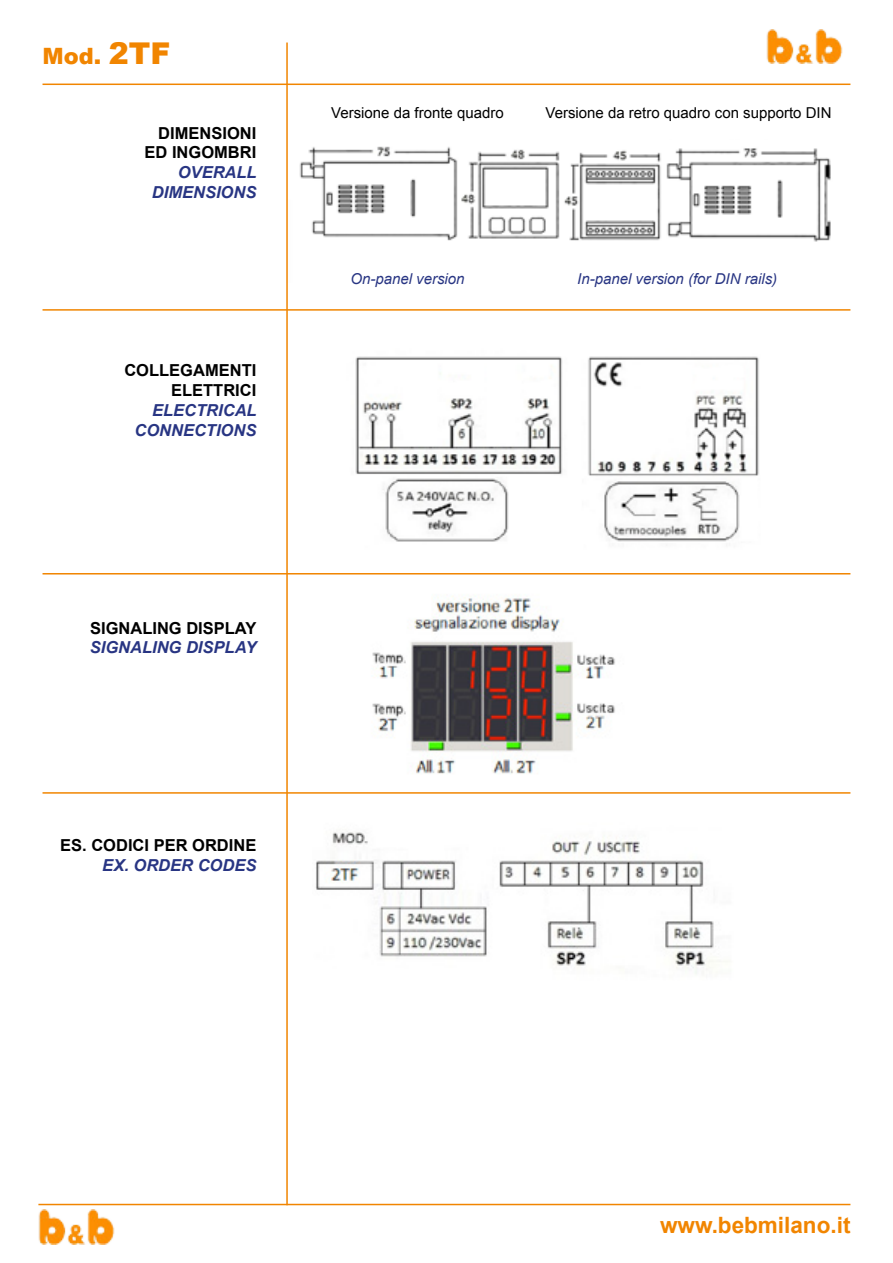
<style>
.page{position:relative;width:893px;height:1263px;background:#fff}
.page>*{position:absolute;margin:0;border:0;box-sizing:border-box;transform-origin:0 0}
.t1{font:700 22.5px "Arial";color:#f18500}
.t2{font:900 22.5px "Arial";color:#f18500}
.t3{font:700 16.5px/19.8px "Arial";color:#000;text-align:right}
.t4{font:italic 700 16.5px/19.8px "Arial";color:#283583;text-align:right}
.t5{font:15px "Arial";color:#000}
.t6{font:italic 15px "Arial";color:#283583}
.s1{font-size:30px}
</style>
<div class="page">
<img style="left:299px;top:146px;width:532px;height:96px">
<hr style="left:43px;top:84px;width:807px;height:1px;background:#f18500">
<img style="left:766px;top:29px;width:77px;height:35px">
<hr style="left:38px;top:1204px;width:812px;height:1px;background:#f18500">
<hr style="left:43px;top:309px;width:807px;height:2px;background:#f18500">
<hr style="left:43px;top:573px;width:807px;height:1px;background:#f18500">
<img style="left:38px;top:1210px;width:77px;height:34px">
<hr style="left:286px;top:43px;width:2px;height:1162px;background:#f18500">
<hr style="left:43px;top:792px;width:807px;height:2px;background:#f18500">
<img style="left:355px;top:356px;width:404px;height:186px">
<img style="left:372px;top:596px;width:243px;height:178px">
<img style="left:316px;top:831px;width:412px;height:143px">
<h1 class="t2" style="left:43px;top:40px;width:129px">Mod. <span class="s1">2TF</span></h1>
<p class="t3" style="left:145px;top:123px;width:113px">DIMENSIONI<br>ED INGOMBRI</p>
<p class="t4" style="left:152px;top:163px;width:106px">OVERALL<br>DIMENSIONS</p>
<p class="t3" style="left:124px;top:361px;width:134px">COLLEGAMENTI<br>ELETTRICI</p>
<p class="t4" style="left:134px;top:401px;width:124px">ELECTRICAL<br>CONNECTIONS</p>
<p class="t5" style="left:331px;top:103px;width:174px">Versione da fronte quadro</p>
<p class="t5" style="left:546px;top:103px;width:287px">Versione da retro quadro con supporto DIN</p>
<p class="t6" style="left:350px;top:269px;width:116px">On-panel version</p>
<p class="t6" style="left:577px;top:269px;width:202px">In-panel version (for DIN rails)</p>
<p class="t3" style="left:90px;top:618px;width:168px">SIGNALING DISPLAY</p>
<p class="t4" style="left:90px;top:638px;width:168px">SIGNALING DISPLAY</p>
<p class="t3" style="left:60px;top:836px;width:198px">ES. CODICI PER ORDINE</p>
<p class="t4" style="left:102px;top:856px;width:156px">EX. ORDER CODES</p>
<h1 class="t1" style="left:660px;top:1210px;width:192px">www.bebmilano.it</h1>
</div>
